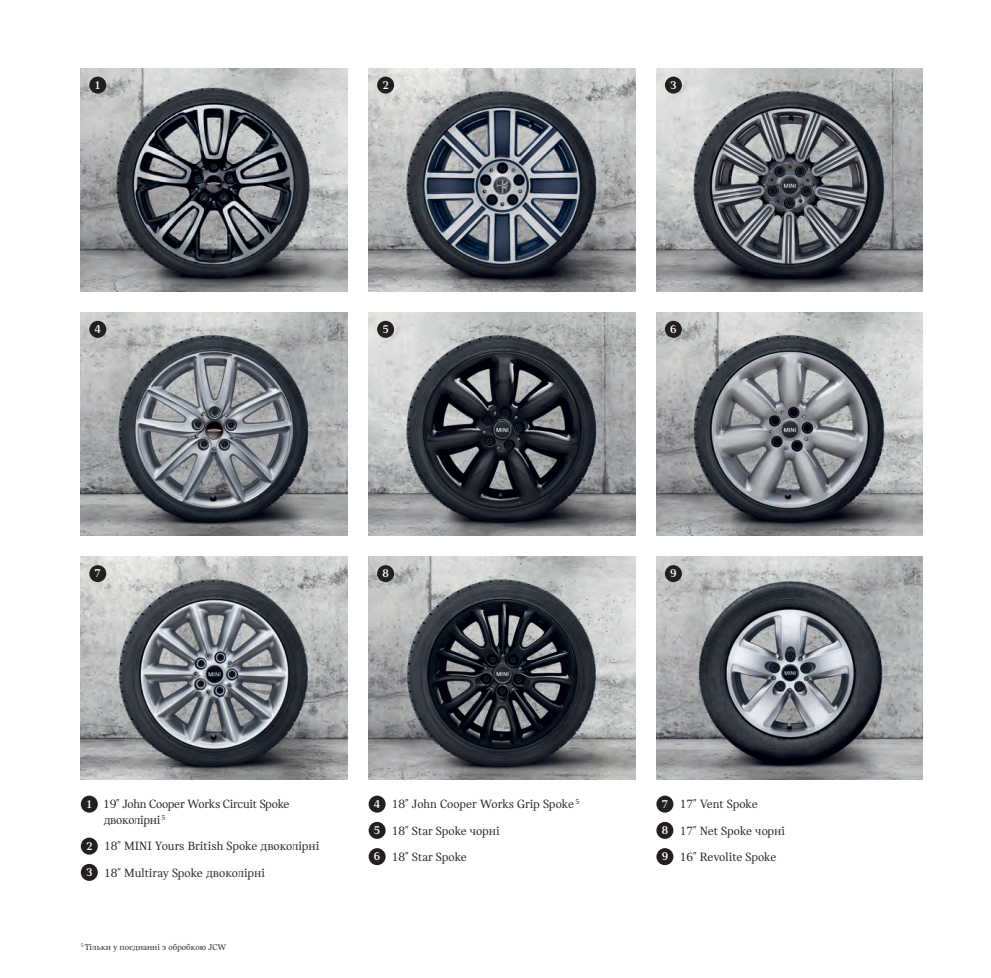
<style>
.page{position:relative;width:991px;height:978px;background:#fff}
.page>*{position:absolute;margin:0;border:0;box-sizing:border-box;transform-origin:0 0}
.Copy_8_5{font:12.75px "MINI Serif";color:#231f20}
.Copy_8_5-2{font:12.75px/15.8px "MINI Serif";letter-spacing:-.02em;color:#231f20}
.t1{font:700 12px "MINI Serif";color:#fff}
.FN_6_7{font:9px "MINI Serif";color:#231f20}
</style>
<div class="page">
<img style="left:369px;top:557px;width:266px;height:222px">
<img style="left:656px;top:557px;width:267px;height:222px">
<img style="left:81px;top:557px;width:266px;height:222px">
<img style="left:81px;top:68px;width:266px;height:223px">
<img style="left:369px;top:68px;width:266px;height:223px">
<img style="left:656px;top:68px;width:267px;height:223px">
<img style="left:369px;top:312px;width:266px;height:223px">
<img style="left:81px;top:312px;width:266px;height:223px">
<img style="left:656px;top:312px;width:267px;height:223px">
<div style="left:81px;top:796px;width:17px;height:17px;background:#231f20;border-radius:50%"></div>
<div style="left:81px;top:838px;width:17px;height:17px;background:#231f20;border-radius:50%"></div>
<div style="left:81px;top:864px;width:17px;height:17px;background:#231f20;border-radius:50%"></div>
<div style="left:369px;top:796px;width:17px;height:17px;background:#231f20;border-radius:50%"></div>
<div style="left:369px;top:822px;width:17px;height:17px;background:#231f20;border-radius:50%"></div>
<div style="left:369px;top:848px;width:17px;height:17px;background:#231f20;border-radius:50%"></div>
<div style="left:656px;top:796px;width:17px;height:17px;background:#231f20;border-radius:50%"></div>
<div style="left:656px;top:822px;width:17px;height:17px;background:#231f20;border-radius:50%"></div>
<div style="left:656px;top:848px;width:17px;height:17px;background:#231f20;border-radius:50%"></div>
<div style="left:377px;top:77px;width:17px;height:17px;background:#231f20;border-radius:50%"></div>
<div style="left:89px;top:77px;width:17px;height:17px;background:#231f20;border-radius:50%"></div>
<div style="left:665px;top:77px;width:17px;height:17px;background:#231f20;border-radius:50%"></div>
<div style="left:89px;top:321px;width:17px;height:17px;background:#231f20;border-radius:50%"></div>
<div style="left:377px;top:321px;width:17px;height:17px;background:#231f20;border-radius:50%"></div>
<div style="left:665px;top:321px;width:17px;height:17px;background:#231f20;border-radius:50%"></div>
<div style="left:89px;top:565px;width:17px;height:17px;background:#231f20;border-radius:50%"></div>
<div style="left:377px;top:565px;width:17px;height:17px;background:#231f20;border-radius:50%"></div>
<div style="left:665px;top:565px;width:17px;height:17px;background:#231f20;border-radius:50%"></div>
<p class="t1" style="left:95px;top:78px;width:8px">1</p>
<p class="t1" style="left:382px;top:78px;width:8px">2</p>
<p class="t1" style="left:670px;top:78px;width:8px">3</p>
<p class="t1" style="left:95px;top:322px;width:8px">4</p>
<p class="t1" style="left:382px;top:322px;width:8px">5</p>
<p class="t1" style="left:670px;top:322px;width:8px">6</p>
<p class="t1" style="left:95px;top:567px;width:8px">7</p>
<p class="t1" style="left:382px;top:567px;width:8px">8</p>
<p class="t1" style="left:670px;top:567px;width:8px">9</p>
<p class="t1" style="left:86px;top:797px;width:8px">1</p>
<p class="Copy_8_5-2" style="left:103px;top:796px;width:188px">19" John Cooper Works Circuit Spoke двоколірні <sup>5</sup></p>
<p class="t1" style="left:86px;top:839px;width:8px">2</p>
<p class="Copy_8_5" style="left:104px;top:839px;width:217px">18" MINI Yours British Spoke двоколірні</p>
<p class="t1" style="left:86px;top:865px;width:8px">3</p>
<p class="Copy_8_5" style="left:104px;top:865px;width:162px">18" Multiray Spoke двоколірні</p>
<p class="FN_6_7" style="left:81px;top:942px;width:147px"><sup>5</sup> Тільки у поєднанні з обробкою JCW</p>
<p class="t1" style="left:374px;top:797px;width:8px">4</p>
<p class="Copy_8_5" style="left:392px;top:797px;width:189px">18" John Cooper Works Grip Spoke <sup>5</sup></p>
<p class="t1" style="left:374px;top:823px;width:8px">5</p>
<p class="Copy_8_5" style="left:392px;top:823px;width:109px">18" Star Spoke чорні</p>
<p class="t1" style="left:374px;top:850px;width:8px">6</p>
<p class="Copy_8_5" style="left:392px;top:850px;width:76px">18" Star Spoke</p>
<p class="t1" style="left:662px;top:797px;width:8px">7</p>
<p class="Copy_8_5" style="left:679px;top:797px;width:80px">17" Vent Spoke</p>
<p class="t1" style="left:662px;top:823px;width:8px">8</p>
<p class="Copy_8_5" style="left:679px;top:823px;width:107px">17" Net Spoke чорні</p>
<p class="t1" style="left:662px;top:850px;width:8px">9</p>
<p class="Copy_8_5" style="left:679px;top:850px;width:98px">16" Revolite Spoke</p>
</div>
